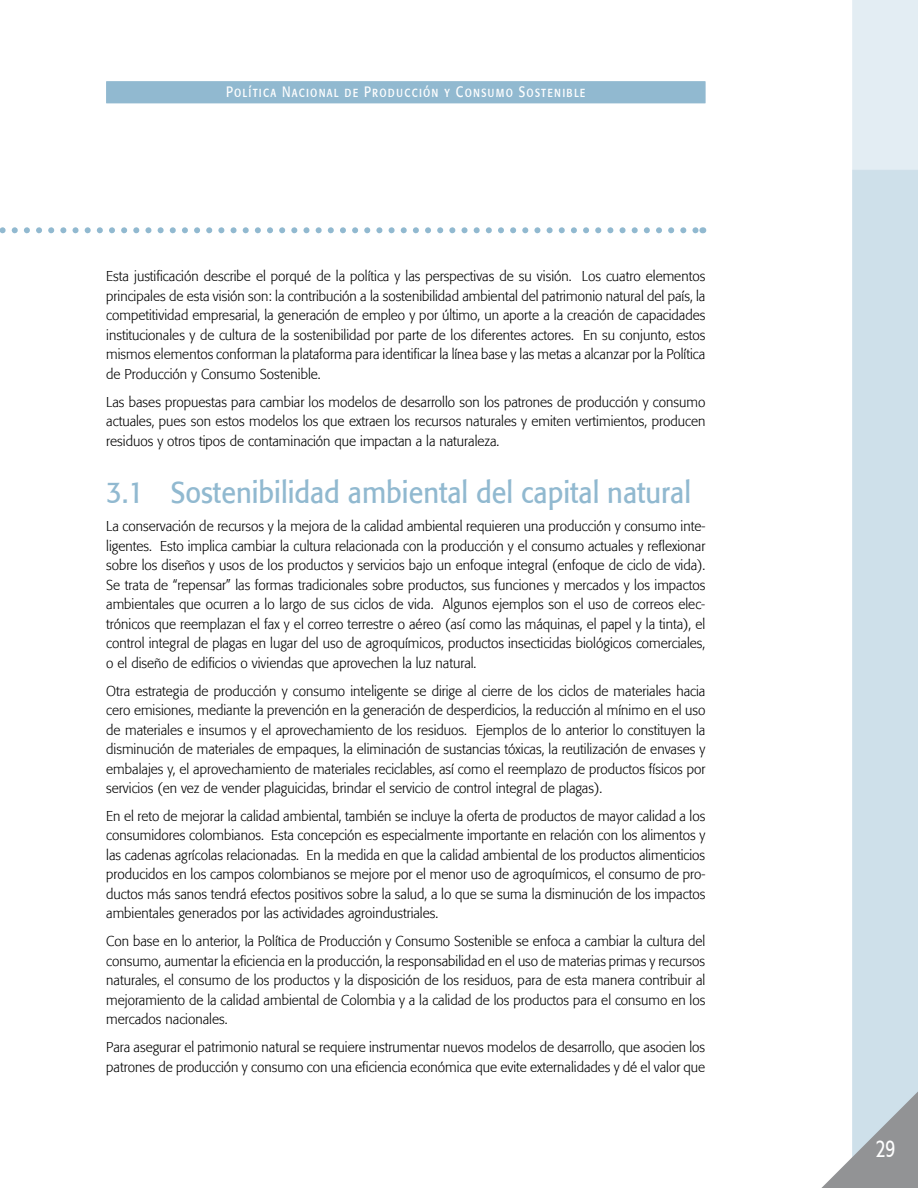
<style>
.page{position:relative;width:918px;height:1188px;background:#fff}
.page>*{position:absolute;margin:0;border:0;box-sizing:border-box;transform-origin:0 0}
.t1{font:30px "Formata";color:#91b9d0;scale:.9 1}
.t2{font:24px "Formata";color:#fff;scale:.7 1}
.t3{font:15px "Formata Regular SC";letter-spacing:.12em;color:#fff}
.t4{font:15px "Formata Regular SC";letter-spacing:.1em;color:#fff;scale:.8 1}
.t5{font:300 14.25px/19.5px "Formata";color:#000;text-align:justify;scale:.95 1}
</style>
<div class="page">
<svg style="left:0;top:227px;width:696px;height:6px"></svg>
<div style="left:106px;top:81px;width:599px;height:22px;background:#91b9d0;border:2px solid #91b9d0"></div>
<div style="left:852px;top:0;width:66px;height:170px;background:#e3edf3"></div>
<div style="left:852px;top:170px;width:66px;height:922px;background:#cee0ea"></div>
<svg style="left:821px;top:1092px;width:97px;height:96px"></svg>
<p class="t4" style="left:226px;top:83px;width:451px">Política Nacional de Producción y Consumo Sostenible</p>
<p class="t3" style="left:124px;top:83px;width:566px">Metodología General para la presentación de Estudios Ambientales</p>
<p class="t5" style="left:106px;top:267px;width:632px">Esta justificación describe el porqué de la política y las perspectivas de su visión. Los cuatro elementos principales de esta visión son: la contribución a la sostenibilidad ambiental del patrimonio natural del país, la competitividad empresarial, la generación de empleo y por último, un aporte a la creación de capacidades institucionales y de cultura de la sostenibilidad por parte de los diferentes actores. En su conjunto, estos mismos elementos conforman la plataforma para identificar la línea base y las metas a alcanzar por la Política de Producción y Consumo Sostenible.</p>
<p class="t5" style="left:106px;top:392px;width:632px">Las bases propuestas para cambiar los modelos de desarrollo son los patrones de producción y consumo actuales, pues son estos modelos los que extraen los recursos naturales y emiten vertimientos, producen residuos y otros tipos de contaminación que impactan a la naturaleza.</p>
<h1 class="t1" style="left:106px;top:474px;width:651px">3.1 Sostenibilidad ambiental del capital natural</h1>
<p class="t5" style="left:106px;top:516px;width:632px">La conservación de recursos y la mejora de la calidad ambiental requieren una producción y consumo inte&shy;ligentes. Esto implica cambiar la cultura relacionada con la producción y el consumo actuales y reflexionar sobre los diseños y usos de los productos y servicios bajo un enfoque integral (enfoque de ciclo de vida).<br>Se trata de “repensar” las formas tradicionales sobre productos, sus funciones y mercados y los impactos ambientales que ocurren a lo largo de sus ciclos de vida. Algunos ejemplos son el uso de correos elec&shy;trónicos que reemplazan el fax y el correo terrestre o aéreo (así como las máquinas, el papel y la tinta), el control integral de plagas en lugar del uso de agroquímicos, productos insecticidas biológicos comerciales, o el diseño de edificios o viviendas que aprovechen la luz natural.</p>
<p class="t5" style="left:106px;top:681px;width:632px">Otra estrategia de producción y consumo inteligente se dirige al cierre de los ciclos de materiales hacia cero emisiones, mediante la prevención en la generación de desperdicios, la reducción al mínimo en el uso de materiales e insumos y el aprovechamiento de los residuos. Ejemplos de lo anterior lo constituyen la disminución de materiales de empaques, la eliminación de sustancias tóxicas, la reutilización de envases y embalajes y, el aprovechamiento de materiales reciclables, así como el reemplazo de productos físicos por servicios (en vez de vender plaguicidas, brindar el servicio de control integral de plagas).</p>
<p class="t5" style="left:106px;top:806px;width:632px">En el reto de mejorar la calidad ambiental, también se incluye la oferta de productos de mayor calidad a los consumidores colombianos. Esta concepción es especialmente importante en relación con los alimentos y las cadenas agrícolas relacionadas. En la medida en que la calidad ambiental de los productos alimenticios producidos en los campos colombianos se mejore por el menor uso de agroquímicos, el consumo de pro&shy;ductos más sanos tendrá efectos positivos sobre la salud, a lo que se suma la disminución de los impactos ambientales generados por las actividades agroindustriales.</p>
<p class="t5" style="left:106px;top:932px;width:632px">Con base en lo anterior, la Política de Producción y Consumo Sostenible se enfoca a cambiar la cultura del consumo, aumentar la eficiencia en la producción, la responsabilidad en el uso de materias primas y recursos naturales, el consumo de los productos y la disposición de los residuos, para de esta manera contribuir al mejoramiento de la calidad ambiental de Colombia y a la calidad de los productos para el consumo en los mercados nacionales.</p>
<p class="t5" style="left:106px;top:1038px;width:632px">Para asegurar el patrimonio natural se requiere instrumentar nuevos modelos de desarrollo, que asocien los patrones de producción y consumo con una eficiencia económica que evite externalidades y dé el valor que</p>
<h2 class="t2" style="left:876px;top:1134px;width:29px">29</h2>
</div>
